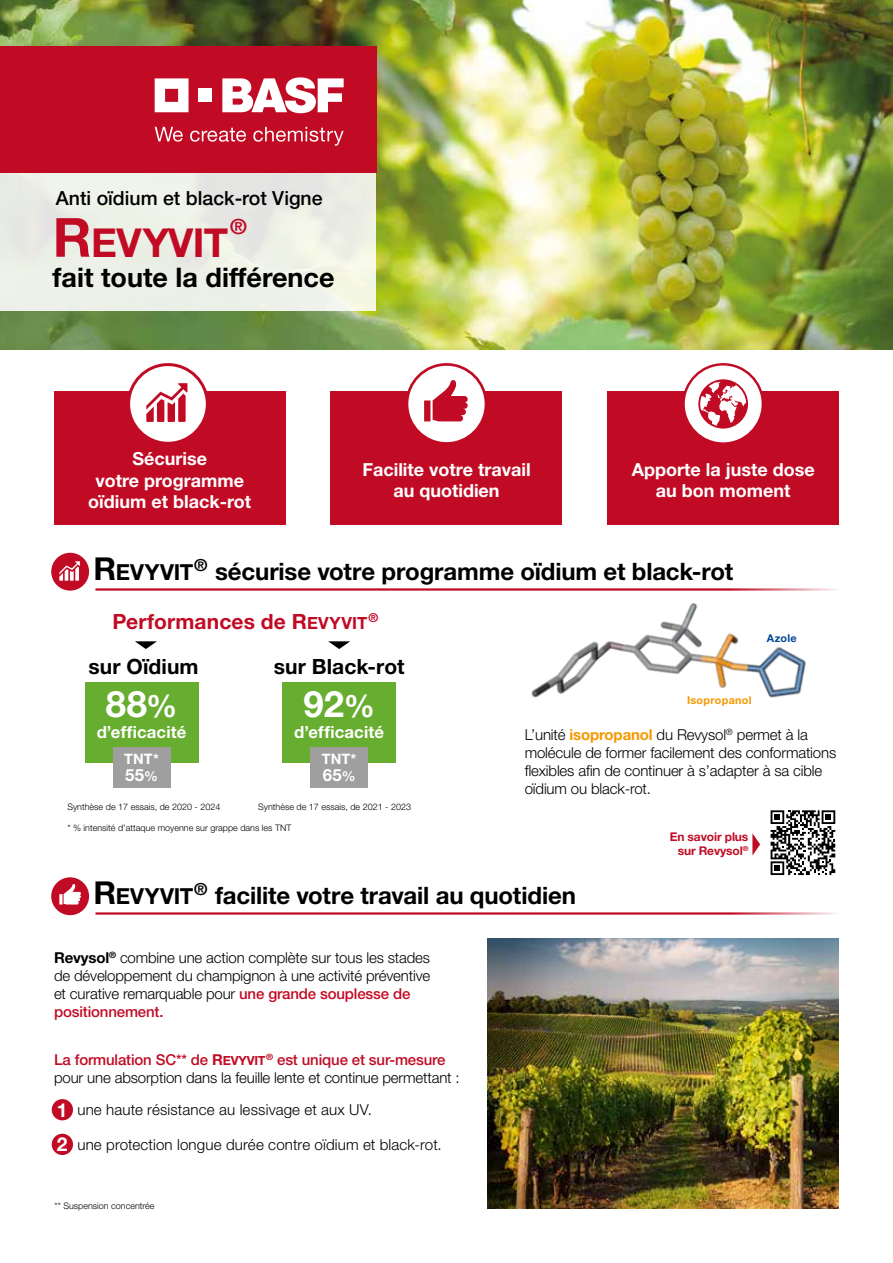
<style>
.page{position:relative;width:893px;height:1263px;background:#fff}
.page>*{position:absolute;margin:0;border:0;box-sizing:border-box;transform-origin:0 0}
.t1{font:700 39.9px "Helvetica Neue LT Std";letter-spacing:-.015em;color:#c10b25}
.t2{font:700 36.45px "Helvetica Neue LT Std";color:#fff}
.t3{font:700 27px "Helvetica Neue LT Std";color:#000}
.t4{font:700 24px "Helvetica Neue LT Std";letter-spacing:-.005em;color:#000}
.t5{font:700 21px/44.2px "Helvetica Neue LT Std";letter-spacing:.005em;color:#c10b25}
.t6{font:700 21px "Helvetica Neue LT Std";letter-spacing:.005em;color:#000}
.t7{font:500 19.5px "Helvetica Neue LT Std";color:#000}
.t8{font:700 18px/21.6px "Helvetica Neue LT Std";color:#fff;text-align:center}
.t9{font:700 16.8px "Helvetica Neue LT Std";letter-spacing:.01em;color:#fff}
.t10{font:300 15.15px "Helvetica Neue LT Std";letter-spacing:.01em;color:#000}
.t11{font:300 15px/18px "Helvetica Neue LT Std";letter-spacing:-.01em;color:#000}
.t12{font:700 14.4px "Helvetica Neue LT Std";letter-spacing:.005em;color:#fff}
.t13{font:700 12px/14.4px "Helvetica Neue LT Std";letter-spacing:-.01em;color:#c10b25;text-align:right}
.t14{font:700 10.8px "Helvetica Neue LT Std";letter-spacing:.025em;color:#f49800}
.t15{font:700 10.8px "Helvetica Neue LT Std";letter-spacing:.025em;color:#014694}
.t16{font:300 9px "Helvetica Neue LT Std";color:#000}
.s1{font-size:54px}
.s2{font-size:31.5px}
.s3{font-size:22.05px}
.s4{font-size:16.8px}
.s5{color:#000}
.s6{font-size:31.2px}
.s7{font-size:13.8px}
.s8{font-weight:700;color:#f49800}
.s9{font-weight:700}
.s10{font-weight:500;color:#c10b25}
.s11{font-weight:700;color:#c10b25}
.s12{font-weight:700;font-size:12.6px;color:#c10b25}
.s13{font-weight:700;font-size:19.2px;color:#fff}
</style>
<div class="page">
<div style="left:85px;top:682px;width:113px;height:80px;background:#67ad2f"></div>
<div style="left:283px;top:682px;width:113px;height:80px;background:#67ad2f"></div>
<img style="left:0;top:0;width:893px;height:349px">
<div style="left:54px;top:391px;width:232px;height:133px;background:#c10b25"></div>
<div style="left:331px;top:391px;width:231px;height:133px;background:#c10b25"></div>
<div style="left:607px;top:391px;width:232px;height:133px;background:#c10b25"></div>
<svg style="left:127px;top:363px;width:82px;height:82px;fill:#fff"></svg>
<svg style="left:146px;top:383px;width:41px;height:39px"></svg>
<div style="left:51px;top:553px;width:38px;height:38px;background:#c10b25;border-radius:50%"></div>
<svg style="left:59px;top:561px;width:21px;height:20px"></svg>
<svg style="left:406px;top:363px;width:81px;height:82px;fill:#fff"></svg>
<svg style="left:424px;top:380px;width:44px;height:41px"></svg>
<svg style="left:682px;top:363px;width:82px;height:82px;fill:#fff"></svg>
<svg style="left:698px;top:379px;width:50px;height:50px"></svg>
<img style="left:531px;top:603px;width:275px;height:221px">
<svg style="left:135px;top:641px;width:22px;height:8px"></svg>
<svg style="left:328px;top:641px;width:22px;height:8px"></svg>
<svg style="left:752px;top:833px;width:8px;height:22px"></svg>
<hr style="left:95px;top:588px;width:749px;height:3px;background:#c10b25">
<hr style="left:95px;top:912px;width:749px;height:3px;background:#c10b25">
<div style="left:51px;top:877px;width:38px;height:38px;background:#c10b25;border-radius:50%"></div>
<svg style="left:59px;top:884px;width:22px;height:20px"></svg>
<svg style="left:771px;top:810px;width:64px;height:65px"></svg>
<div style="left:113px;top:747px;width:57px;height:40px;background:#9f9f9f"></div>
<div style="left:310px;top:747px;width:58px;height:40px;background:#9f9f9f"></div>
<div style="left:0;top:173px;width:376px;height:138px;background:#ecf0e7"></div>
<div style="left:0;top:47px;width:376px;height:126px;background:#c10b25"></div>
<svg style="left:155px;top:78px;width:34px;height:34px"></svg>
<div style="left:199px;top:89px;width:13px;height:13px;background:#fff"></div>
<svg style="left:222px;top:77px;width:122px;height:36px"></svg>
<svg style="left:155px;top:127px;width:28px;height:15px"></svg>
<svg style="left:190px;top:128px;width:56px;height:14px"></svg>
<svg style="left:253px;top:127px;width:91px;height:19px"></svg>
<div style="left:52px;top:1099px;width:21px;height:21px;background:#c10b25;border-radius:50%"></div>
<div style="left:52px;top:1134px;width:21px;height:21px;background:#c10b25;border-radius:50%"></div>
<img style="left:487px;top:938px;width:352px;height:271px">
<h3 class="t7" style="left:56px;top:187px;width:268px">Anti oïdium et black-rot Vigne</h3>
<h1 class="t1" style="left:53px;top:218px;width:177px"><span class="s1">R</span>EVYVIT</h1>
<h3 class="t5" style="left:230px;top:204px;width:18px">®</h3>
<h3 class="t3" style="left:53px;top:260px;width:283px">fait toute la différence</h3>
<p class="t8" style="left:88px;top:447px;width:164px">Sécurise<br>votre programme oïdium et black-rot</p>
<p class="t8" style="left:362px;top:458px;width:170px">Facilite votre travail au quotidien</p>
<p class="t8" style="left:632px;top:458px;width:184px">Apporte la juste dose au bon moment</p>
<h3 class="t4" style="left:93px;top:557px;width:642px"><span class="s2">R</span><span class="s3">EVYVIT</span><sup>®</sup> sécurise votre programme oïdium et black-rot</h3>
<h3 class="t5" style="left:88px;top:599px;width:291px;text-indent:24px">Performances de R<span class="s4">EVYVIT</span><sup>® </sup><span class="s5">sur Oïdium</span></h3>
<h3 class="t6" style="left:274px;top:653px;width:132px">sur Black-rot</h3>
<p class="t15" style="left:767px;top:631px;width:31px">Azole</p>
<h2 class="t2" style="left:106px;top:681px;width:73px">88<span class="s6">%</span></h2>
<p class="t9" style="left:97px;top:721px;width:91px">d’efficacité</p>
<p class="t12" style="left:124px;top:750px;width:36px">TNT*</p>
<p class="t9" style="left:125px;top:764px;width:34px">55<span class="s7">%</span></p>
<h2 class="t2" style="left:303px;top:681px;width:73px">92<span class="s6">%</span></h2>
<p class="t9" style="left:294px;top:721px;width:91px">d’efficacité</p>
<p class="t12" style="left:322px;top:750px;width:36px">TNT*</p>
<p class="t9" style="left:323px;top:764px;width:34px">65<span class="s7">%</span></p>
<p class="t16" style="left:67px;top:801px;width:154px">Synthèse de 17 essais, de 2020 - 2024</p>
<p class="t16" style="left:258px;top:801px;width:154px">Synthèse de 17 essais, de 2021 - 2023</p>
<p class="t16" style="left:67px;top:823px;width:225px">* % intensité d’attaque moyenne sur grappe dans les TNT</p>
<p class="t14" style="left:687px;top:693px;width:66px">Isopropanol</p>
<p class="t11" style="left:525px;top:725px;width:313px">L’unité <span class="s8">isopropanol</span> du Revysol<sup>®</sup> permet à la molécule de former facilement des conformations flexibles afin de continuer à s’adapter à sa cible oïdium ou black-rot.</p>
<p class="t13" style="left:670px;top:829px;width:80px">En savoir plus sur Revysol<sup>®</sup></p>
<h3 class="t4" style="left:93px;top:881px;width:484px"><span class="s2">R</span><span class="s3">EVYVIT</span><sup>®</sup> facilite votre travail au quotidien</h3>
<p class="t11" style="left:54px;top:948px;width:378px"><span class="s9">Revysol</span><sup>®</sup> combine une action complète sur tous les stades de développement du champignon à une activité préventive et curative remarquable pour <span class="s10">une grande souplesse de positionnement.</span></p>
<p class="t11" style="left:54px;top:1050px;width:407px"><span class="s10">La formulation SC** de</span> <span class="s11">R</span><span class="s12">EVYVIT</span><sup>®</sup> <span class="s10">est unique et sur-mesure </span>pour une absorption dans la feuille lente et continue permettant :</p>
<p class="t10" style="left:57px;top:1101px;width:317px"><span class="s13">1</span> une haute résistance au lessivage et aux UV.</p>
<p class="t10" style="left:57px;top:1135px;width:386px"><span class="s13">2</span> une protection longue durée contre oïdium et black-rot.</p>
<p class="t16" style="left:55px;top:1200px;width:102px">** Suspension concentrée</p>
</div>
